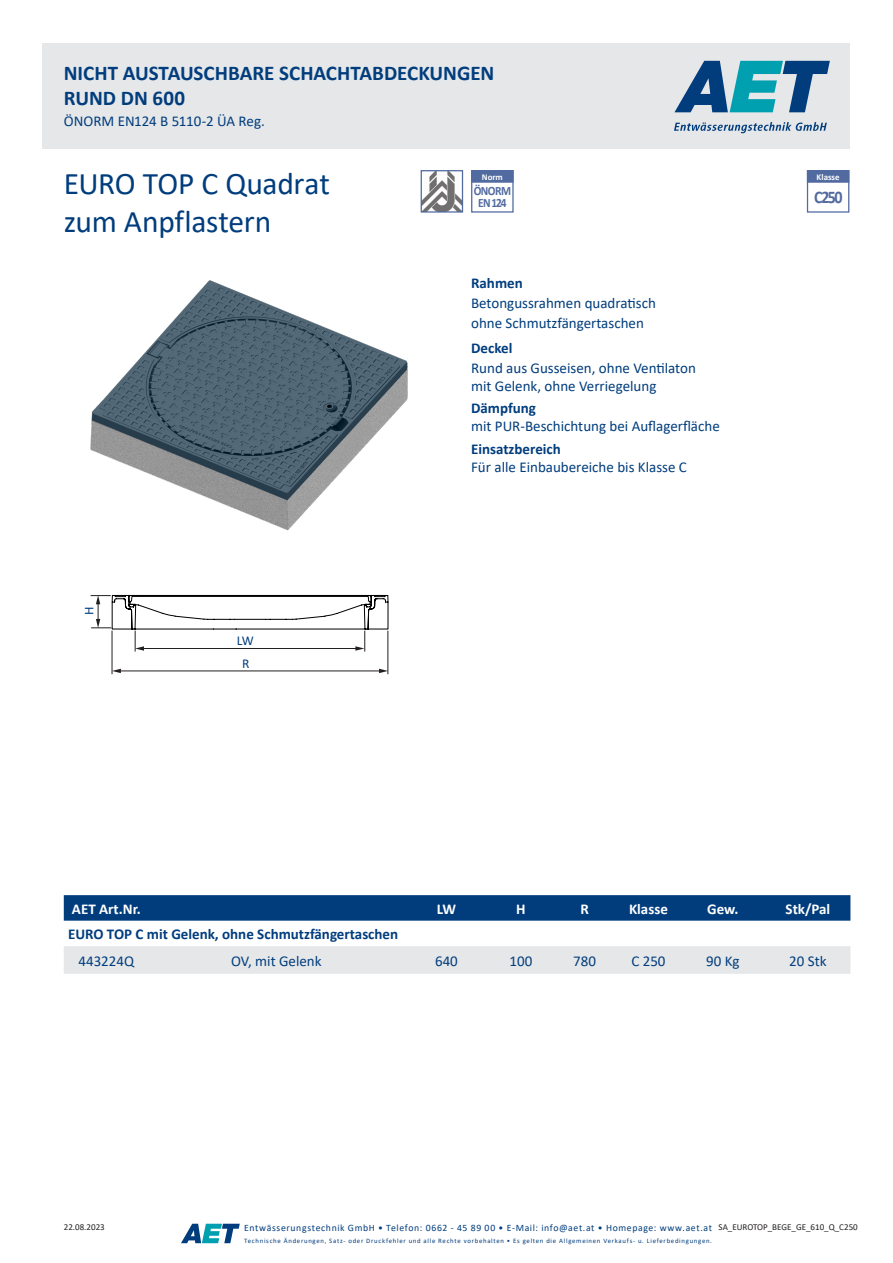
<style>
.page{position:relative;width:893px;height:1263px;background:#fff}
.page>*{position:absolute;margin:0;border:0;box-sizing:border-box;transform-origin:0 0}
.t1{font:31.5px/37.8px "Calibri";letter-spacing:-.01em;color:#013d7d}
.t2{font:700 21px "Calibri";color:#013d7d}
.Lauftext-NEU{font:700 17.85px "Calibri";color:#516aa0;scale:.9 1}
.t3{font:15px/18px "Calibri";color:#013d7d}
.t4{font:700 15px "Calibri";color:#013d7d}
.t5{font:700 15px "Calibri";color:#fff}
.t6{font:13.5px "Calibri";color:#013d7d}
.Lauftext-NEU-2{font:700 12.75px/12.8px "Calibri";letter-spacing:-.05em;color:#516aa0;text-align:center;scale:.9 1}
.t7{font:9.75px "Calibri";letter-spacing:.065em;color:#013d7d}
.t8{font:9px "Calibri";color:#231f20}
.t9{font:700 8.85px "Calibri";color:#fff}
.t10{font:6.75px "Calibri";letter-spacing:.105em;color:#013d7d}
.s1{font-weight:700}
</style>
<div class="page">
<div style="left:43px;top:43px;width:807px;height:105px;background:#e6e7e9"></div>
<img style="left:90px;top:280px;width:318px;height:251px">
<img style="left:423px;top:172px;width:38px;height:39px">
<div style="left:421px;top:170px;width:42px;height:43px;border:1px solid #516aa0"></div>
<div style="left:471px;top:170px;width:43px;height:43px;border:1px solid #516aa0"></div>
<div style="left:472px;top:171px;width:41px;height:11px;background:#516aa0"></div>
<div style="left:471px;top:170px;width:43px;height:13px;border:1px solid #516aa0"></div>
<svg style="left:64px;top:895px;width:786px;height:26px;background:#05407f"></svg>
<div style="left:64px;top:946px;width:786px;height:28px;background:#e6e7e9"></div>
<div style="left:807px;top:170px;width:42px;height:43px;border:1px solid #516aa0"></div>
<div style="left:807px;top:171px;width:42px;height:11px;background:#516aa0"></div>
<div style="left:807px;top:170px;width:42px;height:13px;border:1px solid #516aa0"></div>
<svg style="left:181px;top:1224px;width:59px;height:19px"></svg>
<svg style="left:674px;top:61px;width:156px;height:51px"></svg>
<svg style="left:674px;top:122px;width:153px;height:11px"></svg>
<hr style="left:112px;top:631px;width:1px;height:43px;background:#231f20">
<hr style="left:388px;top:631px;width:1px;height:43px;background:#231f20">
<hr style="left:118px;top:671px;width:263px;height:1px;background:#231f20">
<svg style="left:112px;top:669px;width:9px;height:4px"></svg>
<svg style="left:379px;top:669px;width:9px;height:4px"></svg>
<svg style="left:91px;top:595px;width:298px;height:57px"></svg>
<p class="t2" style="left:64px;top:58px;width:432px">NICHT AUSTAUSCHBARE SCHACHTABDECKUNGEN</p>
<p class="t2" style="left:64px;top:83px;width:123px">RUND DN 600</p>
<p class="t3" style="left:64px;top:111px;width:203px">ÖNORM EN124 B 5110-2 ÜA Reg.</p>
<p class="t1" style="left:64px;top:164px;width:268px">EURO TOP C Quadrat zum Anpflastern</p>
<p class="t6" style="left:80px;top:615px;width:10px;rotate:-90deg">H</p>
<p class="t6" style="left:237px;top:631px;width:18px">LW</p>
<p class="t6" style="left:242px;top:654px;width:9px">R</p>
<p class="t9" style="left:482px;top:171px;width:23px">Norm</p>
<p class="Lauftext-NEU-2" style="left:474px;top:184px;width:43px">ÖNORM<br>EN 124</p>
<p class="t4" style="left:471px;top:272px;width:53px">Rahmen</p>
<p class="t3" style="left:471px;top:293px;width:186px">Betongussrahmen quadratisch</p>
<p class="t3" style="left:471px;top:314px;width:174px">ohne Schmutzfängertaschen</p>
<p class="t4" style="left:471px;top:337px;width:43px">Deckel</p>
<p class="t3" style="left:471px;top:358px;width:226px">Rund aus Gusseisen, ohne Ventilaton mit Gelenk, ohne Verriegelung</p>
<p class="t3" style="left:471px;top:399px;width:250px"><span class="s1">Dämpfung<br></span>mit PUR-Beschichtung bei Auflagerfläche</p>
<p class="t3" style="left:471px;top:439px;width:217px"><span class="s1">Einsatzbereich<br></span>Für alle Einbaubereiche bis Klasse C</p>
<p class="t9" style="left:817px;top:171px;width:25px">Klasse</p>
<p class="Lauftext-NEU" style="left:814px;top:184px;width:33px">C250</p>
<p class="t5" style="left:72px;top:898px;width:70px">AET Art.Nr.</p>
<p class="t5" style="left:437px;top:898px;width:21px">LW</p>
<p class="t5" style="left:516px;top:898px;width:11px">H</p>
<p class="t5" style="left:580px;top:898px;width:10px">R</p>
<p class="t5" style="left:629px;top:898px;width:40px">Klasse</p>
<p class="t5" style="left:707px;top:898px;width:33px">Gew.</p>
<p class="t5" style="left:786px;top:898px;width:46px">Stk/Pal</p>
<p class="t4" style="left:68px;top:923px;width:332px">EURO TOP C mit Gelenk, ohne Schmutzfängertaschen</p>
<p class="t3" style="left:78px;top:951px;width:57px">443224Q</p>
<p class="t3" style="left:231px;top:951px;width:92px">OV, mit Gelenk</p>
<p class="t3" style="left:435px;top:951px;width:24px">640</p>
<p class="t3" style="left:509px;top:951px;width:24px">100</p>
<p class="t3" style="left:573px;top:951px;width:24px">780</p>
<p class="t3" style="left:631px;top:951px;width:36px">C 250</p>
<p class="t3" style="left:706px;top:951px;width:35px">90 Kg</p>
<p class="t3" style="left:789px;top:951px;width:39px">20 Stk</p>
<p class="t8" style="left:64px;top:1221px;width:43px">22.08.2023</p>
<p class="t7" style="left:244px;top:1220px;width:469px">Entwässerungstechnik GmbH • Telefon: 0662 - 45 89 00 • E-Mail: info@aet.at • Homepage: www.aet.at</p>
<p class="t10" style="left:244px;top:1236px;width:469px">Technische Änderungen, Satz- oder Druckfehler und alle Rechte vorbehalten • Es gelten die Allgemeinen Verkaufs- u. Lieferbedingungen.</p>
<p class="t8" style="left:719px;top:1221px;width:141px">SA_EUROTOP_BEGE_GE_610_Q_C250</p>
</div>
